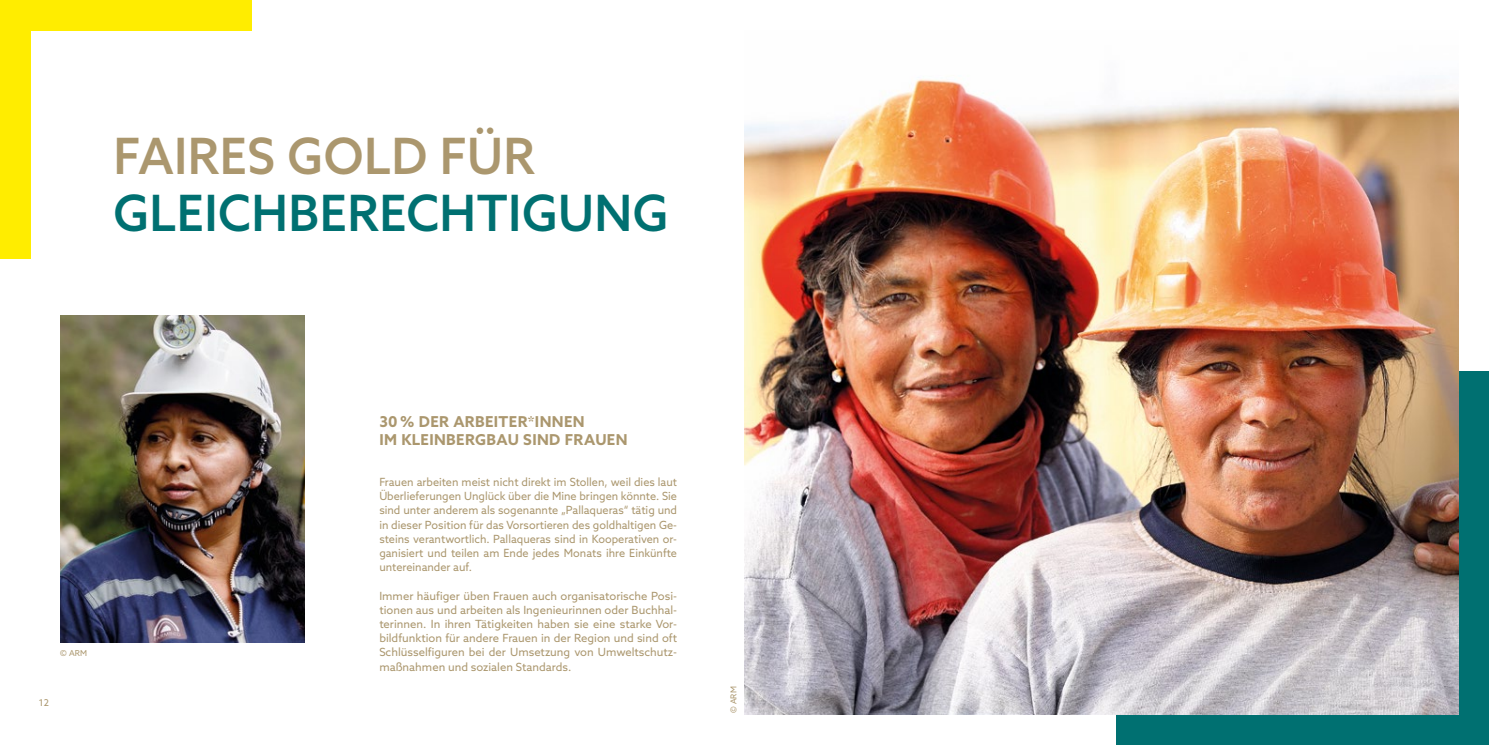
<style>
.page{position:relative;width:1489px;height:745px;background:#fff}
.page>*{position:absolute;margin:0;border:0;box-sizing:border-box;transform-origin:0 0}
.Head1{font:500 50px "Azo Sans";letter-spacing:.01em;color:#007071}
.Head1-2{font:500 50px "Azo Sans";letter-spacing:.01em;color:#ab976e}
.Fließtext_Deutsch{font:700 15px "Azo Sans";letter-spacing:.025em;color:#ab976e}
.Fließtext{font:11.25px/14.1px "Azo Sans";color:#ab976e;text-align:justify}
.t1{font:9.38px "Azo Sans";color:#ab976e}
.Fließtext-2{font:8.12px "Azo Sans";letter-spacing:.01em;color:#ab976e}
</style>
<div class="page">
<div style="left:1116px;top:371px;width:372px;height:373px;background:#007071"></div>
<img style="left:744px;top:79px;width:714px;height:635px">
<img style="left:60px;top:315px;width:245px;height:326px">
<div style="left:0;top:0;width:30px;height:259px;background:#ffed00"></div>
<div style="left:0;top:0;width:252px;height:30px;background:#ffed00"></div>
<p class="Head1-2" style="left:113px;top:123px;width:423px">FAIRES GOLD FÜR</p>
<p class="Head1" style="left:113px;top:180px;width:556px">GLEICHBERECHTIGUNG</p>
<p class="Fließtext-2" style="left:60px;top:647px;width:28px">© ARM</p>
<p class="t1" style="left:39px;top:696px;width:12px">12</p>
<p class="Fließtext_Deutsch" style="left:379px;top:411px;width:207px">30 % DER ARBEITER*INNEN</p>
<p class="Fließtext_Deutsch" style="left:379px;top:430px;width:250px">IM KLEINBERGBAU SIND FRAUEN</p>
<p class="Fließtext" style="left:379px;top:474px;width:299px">Frauen arbeiten meist nicht direkt im Stollen, weil dies laut Überlieferungen Unglück über die Mine bringen könnte. Sie sind unter anderem als sogenannte „Pallaqueras“ tätig und in dieser Position für das Vorsortieren des goldhaltigen Ge&shy;steins verantwortlich. Pallaqueras sind in Kooperativen or&shy;ganisiert und teilen am Ende jedes Monats ihre Einkünfte untereinander auf.</p>
<p class="Fließtext" style="left:379px;top:588px;width:299px">Immer häufiger üben Frauen auch organisatorische Posi&shy;tionen aus und arbeiten als Ingenieurinnen oder Buchhal&shy;terinnen. In ihren Tätigkeiten haben sie eine starke Vor&shy;bildfunktion für andere Frauen in der Region und sind oft Schlüsselfiguren bei der Umsetzung von Umweltschutz&shy;maßnahmen und sozialen Standards.</p>
<p class="Fließtext-2" style="left:728px;top:712px;width:28px;rotate:-90deg">© ARM</p>
</div>
